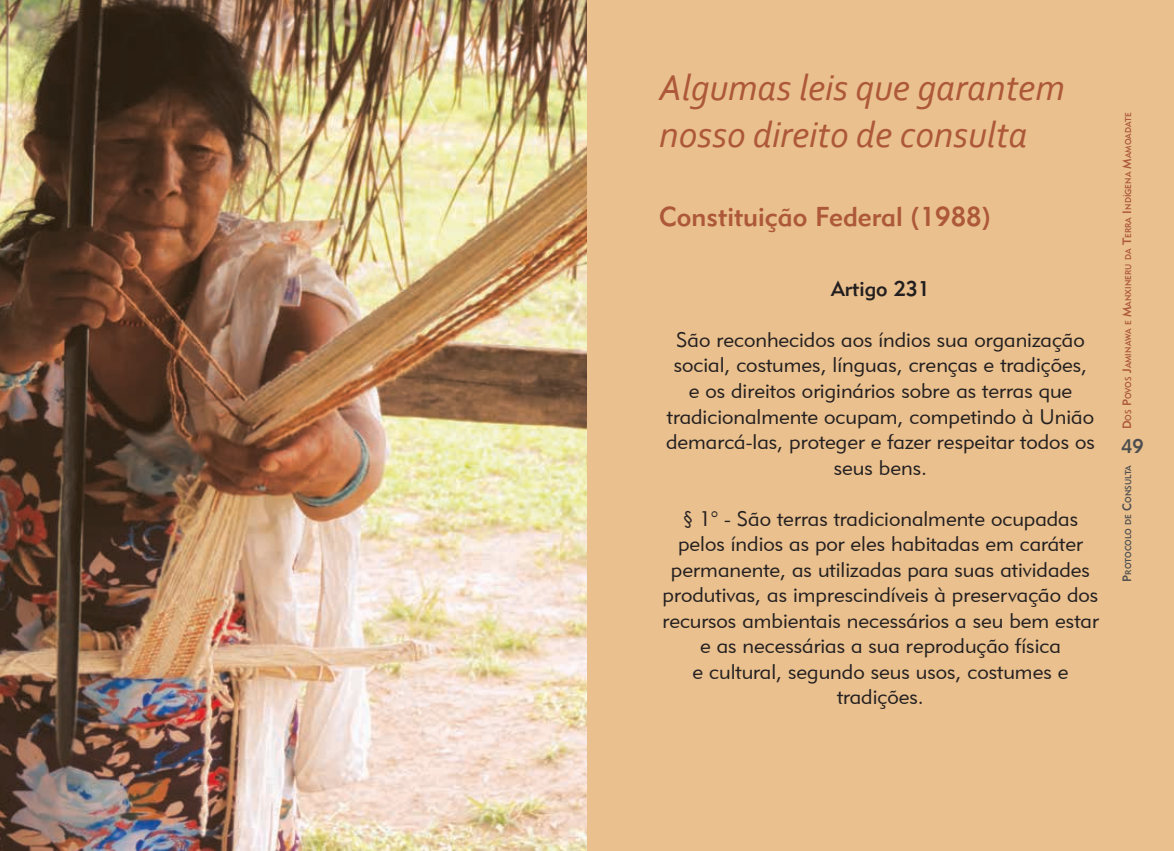
<style>
.page{position:relative;width:1174px;height:851px;background:#fff}
.page>*{position:absolute;margin:0;border:0;box-sizing:border-box;transform-origin:0 0}
.t1{font:italic 37.5px/46.5px "Corbel";color:#ad5839}
.t2{font:27px "Geometric 415 BT Medium A";color:#ad5839}
.t3{font:21px/25.5px "Geometric 415 BT Lite A";color:#231f20;text-align:center}
.t4{font:21px "Geometric 415 BT Medium A";color:#231f20}
.t5{font:19.5px "Geometric 415 BT Medium A";color:#4d4d4f}
.t6{font:8.4px "Geometric 415 BT Medium A";color:#ad5839}
.t7{font:8.4px "Geometric 415 BT Medium A";color:#4d4d4f}
.s1{font-size:12px}
</style>
<div class="page">
<div style="left:587px;top:0;width:587px;height:850px;background:#e9c08e"></div>
<img style="left:0;top:0;width:587px;height:850px">
<h1 class="t1" style="left:659px;top:64px;width:407px">Algumas leis que garantem nosso direito de consulta</h1>
<p class="t2" style="left:659px;top:200px;width:333px">Constituição Federal (1988)</p>
<p class="t4" style="left:831px;top:275px;width:100px">Artigo 231</p>
<p class="t3" style="left:666px;top:326px;width:430px">São reconhecidos aos índios sua organização social, costumes, línguas, crenças e tradições, e os direitos originários sobre as terras que tradicionalmente ocupam, competindo à União demarcá-las, proteger e fazer respeitar todos os seus bens.</p>
<p class="t3" style="left:662px;top:505px;width:438px">§ 1° - São terras tradicionalmente ocupadas pelos índios as por eles habitadas em caráter permanente, as utilizadas para suas atividades produtivas, as imprescindíveis à preservação dos recursos ambientais necessários a seu bem estar e as necessárias a sua reprodução física<br>e cultural, segundo seus usos, costumes e tradições.</p>
<p class="t6" style="left:1123px;top:429px;width:318px;rotate:-90deg"><span class="s1">D</span>os <span class="s1">P</span>ovos <span class="s1">J</span>aminawa e <span class="s1">M</span>anxineru da <span class="s1">T</span>erra <span class="s1">I</span> ndígena <span class="s1">M</span>amoadate</p>
<p class="t5" style="left:1121px;top:434px;width:24px">49</p>
<p class="t7" style="left:1123px;top:581px;width:118px;rotate:-90deg"><span class="s1">P</span>rotocolo de <span class="s1">C</span>onsulta</p>
</div>
